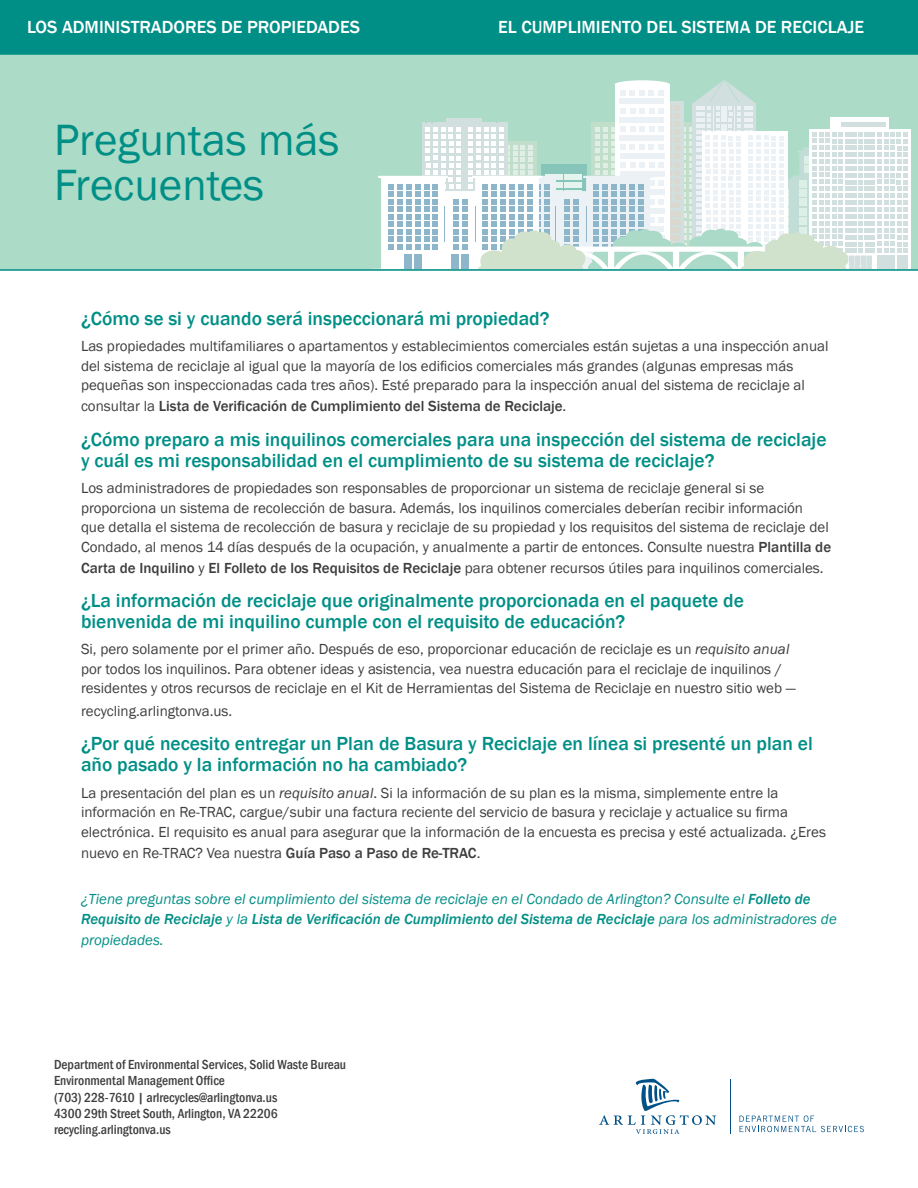
<style>
.page{position:relative;width:918px;height:1188px;background:#fff}
.page>*{position:absolute;margin:0;border:0;box-sizing:border-box;transform-origin:0 0}
.t1{font:45px/45px "Franklin Gothic";color:#008f86}
.t2{font:500 19.5px/21px "Franklin Gothic";color:#008f86}
.t3{font:500 18px "Franklin Gothic";color:#fff}
.t4{font:15px/19.5px "Franklin Gothic";color:#3e3e3f}
.t5{font:italic 15px/19.5px "Franklin Gothic";color:#008f86}
.t6{font:500 15px "Franklin Gothic";color:#3e3e3f}
.t7{font:500 condensed 13.5px "Franklin Gothic";color:#3e3e3f}
.s1{font-weight:400}
.s2{font-weight:500}
.s3{font-style:italic}
</style>
<div class="page">
<div style="left:0;top:54px;width:918px;height:217px;background:#acdbc7"></div>
<div style="left:0;top:0;width:918px;height:54px;background:#008f86"></div>
<div style="left:809px;top:129px;width:102px;height:139px;background:#fff"></div>
<svg style="left:372px;top:80px;width:536px;height:188px"></svg>
<svg style="left:599px;top:1079px;width:117px;height:55px"></svg>
<hr style="left:730px;top:1079px;width:1px;height:55px;background:#005187">
<svg style="left:739px;top:1116px;width:125px;height:16px"></svg>
<p class="t3" style="left:27px;top:16px;width:335px">LOS ADMINISTRADORES DE PROPIEDADES</p>
<p class="t1" style="left:54px;top:119px;width:287px">Preguntas más<br>Frecuentes</p>
<p class="t3" style="left:498px;top:16px;width:367px">EL CUMPLIMIENTO DEL SISTEMA DE RECICLAJE</p>
<p class="t2" style="left:81px;top:308px;width:470px">¿Cómo se si y cuando será inspeccionará mi propiedad?</p>
<p class="t4" style="left:81px;top:337px;width:749px">Las propiedades multifamiliares o apartamentos y establecimientos comerciales están sujetas a una inspección anual del sistema de reciclaje al igual que la mayoría de los edificios comerciales más grandes (algunas empresas más pequeñas son inspeccionadas cada tres años). Esté preparado para la inspección anual del sistema de reciclaje al</p>
<p class="t6" style="left:81px;top:397px;width:487px"><span class="s1">consultar la</span> Lista de Verificación de Cumplimiento del Sistema de Reciclaje<span class="s1">.</span></p>
<p class="t2" style="left:81px;top:429px;width:747px">¿Cómo preparo a mis inquilinos comerciales para una inspección del sistema de reciclaje y cuál es mi responsabilidad en el cumplimiento de su sistema de reciclaje?</p>
<p class="t4" style="left:81px;top:479px;width:752px">Los administradores de propiedades son responsables de proporcionar un sistema de reciclaje general si se proporciona un sistema de recolección de basura. Además, los inquilinos comerciales deberían recibir información<br>que detalla el sistema de recolección de basura y reciclaje de su propiedad y los requisitos del sistema de reciclaje del Condado, al menos 14 días después de la ocupación, y anualmente a partir de entonces. Consulte nuestra <span class="s2">Plantilla de</span></p>
<p class="t4" style="left:81px;top:558px;width:744px"><span class="s2">Carta de Inquilino</span> y <span class="s2">El Folleto de los Requisitos de Reciclaje</span> para obtener recursos útiles para inquilinos comerciales.</p>
<p class="t2" style="left:81px;top:590px;width:664px">¿La información de reciclaje que originalmente proporcionada en el paquete de bienvenida de mi inquilino cumple con el requisito de educación?</p>
<p class="t4" style="left:81px;top:640px;width:716px">Si, pero solamente por el primer año. Después de eso, proporcionar educación de reciclaje es un <span class="s3">requisito anual </span>por todos los inquilinos. Para obtener ideas y asistencia, vea nuestra educación para el reciclaje de inquilinos / residentes y otros recursos de reciclaje en el Kit de Herramientas del Sistema de Reciclaje en nuestro sitio web —</p>
<p class="t4" style="left:81px;top:702px;width:153px">recycling.arlingtonva.us.</p>
<p class="t2" style="left:81px;top:734px;width:733px">¿Por qué necesito entregar un Plan de Basura y Reciclaje en línea si presenté un plan el año pasado y la información no ha cambiado?</p>
<p class="t4" style="left:81px;top:783px;width:746px">La presentación del plan es un <span class="s3">requisito anual</span>. Si la información de su plan es la misma, simplemente entre la información en Re-TRAC, cargue/subir una factura reciente del servicio de basura y reciclaje y actualice su firma electrónica. El requisito es anual para asegurar que la información de la encuesta es precisa y esté actualizada. ¿Eres</p>
<p class="t4" style="left:81px;top:843px;width:401px">nuevo en Re-TRAC? Vea nuestra <span class="s2">Guía Paso a Paso de Re-TRAC</span>.</p>
<p class="t5" style="left:81px;top:890px;width:757px">¿Tiene preguntas sobre el cumplimiento del sistema de reciclaje en el Condado de Arlington? Consulte el <span class="s2">Folleto de<br>Requisito de Reciclaje</span> y la <span class="s2">Lista de Verificación de Cumplimiento del Sistema de Reciclaje</span> para los administradores de</p>
<p class="t5" style="left:81px;top:930px;width:84px">propiedades.</p>
<p class="t7" style="left:54px;top:1056px;width:294px">Department of Environmental Services, Solid Waste Bureau</p>
<p class="t7" style="left:54px;top:1072px;width:172px">Environmental Management Office</p>
<p class="t7" style="left:54px;top:1088px;width:225px">(703) 228-7610 | arlrecycles@arlingtonva.us</p>
<p class="t7" style="left:54px;top:1104px;width:225px">4300 29th Street South, Arlington, VA 22206</p>
<p class="t7" style="left:54px;top:1121px;width:118px">recycling.arlingtonva.us</p>
</div>
